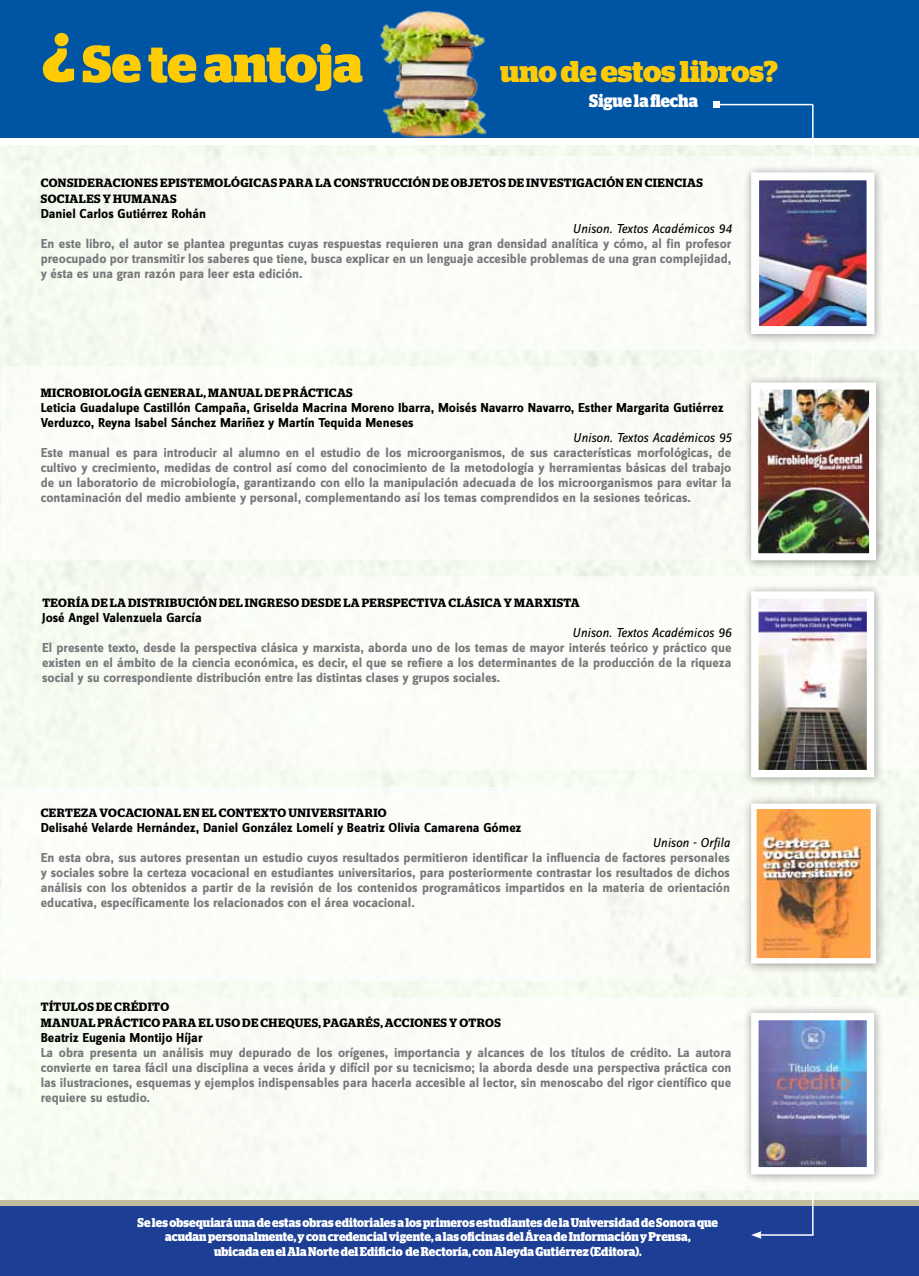
<style>
.page{position:relative;width:919px;height:1276px;background:#fff}
.page>*{position:absolute;margin:0;border:0;box-sizing:border-box;transform-origin:0 0}
.t1{font:700 52.05px "Stag";letter-spacing:-.005em;color:#ffcb05}
.t2{font:700 30px "Stag";letter-spacing:-.005em;color:#ffcb05}
.t3{font:700 18px "Stag";letter-spacing:-.005em;color:#fff;scale:.9 1}
.t4{font:700 13.5px/15px "Zine Sans Dis";color:#77787b;text-align:justify}
.t5{font:700 13.5px/15px "Zine Sans Dis";color:#000}
.t6{font:italic 13.5px "Zine Sans Dis";color:#000}
.t7{font:700 12.75px/14.2px "Stag";letter-spacing:.005em;color:#fff;text-align:center;scale:.9 1}
.t8{font:600 12px/16.2px "Stag";letter-spacing:.035em;color:#000}
.s1{font-size:68.85px}
</style>
<div class="page">
<div style="left:2px;top:156px;width:916px;height:194px;background:#f9fcf7"></div>
<div style="left:2px;top:576px;width:916px;height:194px;background:#fafdf7"></div>
<div style="left:2px;top:996px;width:916px;height:194px;background:#fafdf7"></div>
<div style="left:2px;top:366px;width:916px;height:194px;background:#fafcf8"></div>
<div style="left:2px;top:786px;width:916px;height:194px;background:#fbfdf8"></div>
<div style="left:0;top:0;width:918px;height:140px;background:#0054a4"></div>
<div style="left:0;top:139px;width:918px;height:6px;background:#fff"></div>
<div style="left:0;top:1200px;width:918px;height:6px;background:#c2bb9c"></div>
<div style="left:0;top:1206px;width:918px;height:70px;background:#1c3e94"></div>
<img style="left:377px;top:10px;width:113px;height:129px">
<hr style="left:716px;top:104px;width:96px;height:1px;background:#fff">
<svg style="left:713px;top:102px;width:6px;height:6px"></svg>
<hr style="left:812px;top:105px;width:1px;height:1130px;background:#fff">
<hr style="left:759px;top:1234px;width:54px;height:1px;background:#fff">
<svg style="left:751px;top:1231px;width:10px;height:7px"></svg>
<div style="left:743px;top:164px;width:141px;height:180px;background:#000;opacity:.4"></div>
<img style="left:760px;top:181px;width:105px;height:144px">
<div style="left:751px;top:172px;width:123px;height:162px;border:8px solid #fff"></div>
<div style="left:743px;top:1004px;width:140px;height:180px;background:#000;opacity:.4"></div>
<img style="left:759px;top:1021px;width:107px;height:145px">
<div style="left:751px;top:1013px;width:123px;height:161px;border:7px solid #fff"></div>
<div style="left:743px;top:795px;width:143px;height:178px;background:#000;opacity:.4"></div>
<img style="left:757px;top:809px;width:113px;height:148px">
<div style="left:751px;top:803px;width:125px;height:160px;border:5px solid #fff"></div>
<div style="left:743px;top:374px;width:143px;height:196px;background:#000;opacity:.4"></div>
<img style="left:759px;top:390px;width:109px;height:162px">
<div style="left:751px;top:382px;width:125px;height:178px;border:7px solid #fff"></div>
<div style="left:743px;top:583px;width:140px;height:204px;background:#000;opacity:.4"></div>
<img style="left:759px;top:599px;width:107px;height:170px">
<div style="left:751px;top:591px;width:123px;height:186px;border:7px solid #fff"></div>
<h1 class="t1" style="left:42px;top:34px;width:322px"><span class="s1">¿</span> Se te antoja</h1>
<h2 class="t2" style="left:500px;top:54px;width:279px">uno de estos libros?</h2>
<h3 class="t3" style="left:589px;top:90px;width:122px">Sigue la flecha</h3>
<p class="t8" style="left:41px;top:175px;width:663px">CONSIDERACIONES EPISTEMOLÓGICAS PARA LA CONSTRUCCIÓN DE OBJETOS DE INVESTIGACIÓN EN CIENCIAS<br>SOCIALES Y HUMANAS</p>
<p class="t5" style="left:41px;top:207px;width:167px">Daniel Carlos Gutiérrez Rohán</p>
<p class="t6" style="left:572px;top:222px;width:160px">Unison. Textos Académicos 94</p>
<p class="t4" style="left:41px;top:237px;width:692px">En este libro, el autor se plantea preguntas cuyas respuestas requieren una gran densidad analítica y cómo, al fin profesor preocupado por transmitir los saberes que tiene, busca explicar en un lenguaje accesible problemas de una gran complejidad, y ésta es una gran razón para leer esta edición.</p>
<p class="t8" style="left:41px;top:385px;width:313px">MICROBIOLOGÍA GENERAL, MANUAL DE PRÁCTICAS</p>
<p class="t5" style="left:41px;top:401px;width:684px">Leticia Guadalupe Castillón Campaña, Griselda Macrina Moreno Ibarra, Moisés Navarro Navarro, Esther Margarita Gutiérrez<br>Verduzco, Reyna Isabel Sánchez Mariñez y Martín Tequida Meneses</p>
<p class="t6" style="left:573px;top:431px;width:160px">Unison. Textos Académicos 95</p>
<p class="t4" style="left:41px;top:446px;width:692px">Este manual es para introducir al alumno en el estudio de los microorganismos, de sus características morfológicas, de cultivo y crecimiento, medidas de control así como del conocimiento de la metodología y herramientas básicas del trabajo de un laboratorio de microbiología, garantizando con ello la manipulación adecuada de los microorganismos para evitar la contaminación del medio ambiente y personal, complementando así los temas comprendidos en la sesiones teóricas.</p>
<p class="t8" style="left:42px;top:595px;width:539px">TEORÍA DE LA DISTRIBUCIÓN DEL INGRESO DESDE LA PERSPECTIVA CLÁSICA Y MARXISTA</p>
<p class="t5" style="left:42px;top:611px;width:161px">José Angel Valenzuela García</p>
<p class="t6" style="left:572px;top:626px;width:161px">Unison. Textos Académicos 96</p>
<p class="t4" style="left:42px;top:641px;width:690px">El presente texto, desde la perspectiva clásica y marxista, aborda uno de los temas de mayor interés teórico y práctico que existen en el ámbito de la ciencia económica, es decir, el que se refiere a los determinantes de la producción de la riqueza social y su correspondiente distribución entre las distintas clases y grupos sociales.</p>
<p class="t8" style="left:41px;top:805px;width:347px">CERTEZA VOCACIONAL EN EL CONTEXTO UNIVERSITARIO</p>
<p class="t5" style="left:41px;top:821px;width:482px">Delisahé Velarde Hernández, Daniel González Lomelí y Beatriz Olivia Camarena Gómez</p>
<p class="t6" style="left:652px;top:836px;width:79px">Unison - Orfila</p>
<p class="t4" style="left:41px;top:851px;width:690px">En esta obra, sus autores presentan un estudio cuyos resultados permitieron identificar la influencia de factores personales y sociales sobre la certeza vocacional en estudiantes universitarios, para posteriormente contrastar los resultados de dichos análisis con los obtenidos a partir de la revisión de los contenidos programáticos impartidos en la materia de orientación educativa, específicamente los relacionados con el área vocacional.</p>
<p class="t8" style="left:41px;top:999px;width:461px">TÍTULOS DE CRÉDITO<br>MANUAL PRÁCTICO PARA EL USO DE CHEQUES, PAGARÉS, ACCIONES Y OTROS</p>
<p class="t5" style="left:41px;top:1031px;width:163px">Beatriz Eugenia Montijo Híjar</p>
<p class="t4" style="left:41px;top:1046px;width:692px">La obra presenta un análisis muy depurado de los orígenes, importancia y alcances de los títulos de crédito. La autora convierte en tarea fácil una disciplina a veces árida y difícil por su tecnicismo; la aborda desde una perspectiva práctica con las ilustraciones, esquemas y ejemplos indispensables para hacerla accesible al lector, sin menoscabo del rigor científico que requiere su estudio.</p>
<p class="t7" style="left:138px;top:1215px;width:646px">Se les obsequiará una de estas obras editoriales a los primeros estudiantes de la Universidad de Sonora que acudan personalmente, y con credencial vigente, a las oficinas del Área de Información y Prensa,<br>ubicada en el Ala Norte del Edificio de Rectoría, con Aleyda Gutiérrez (Editora).</p>
</div>
